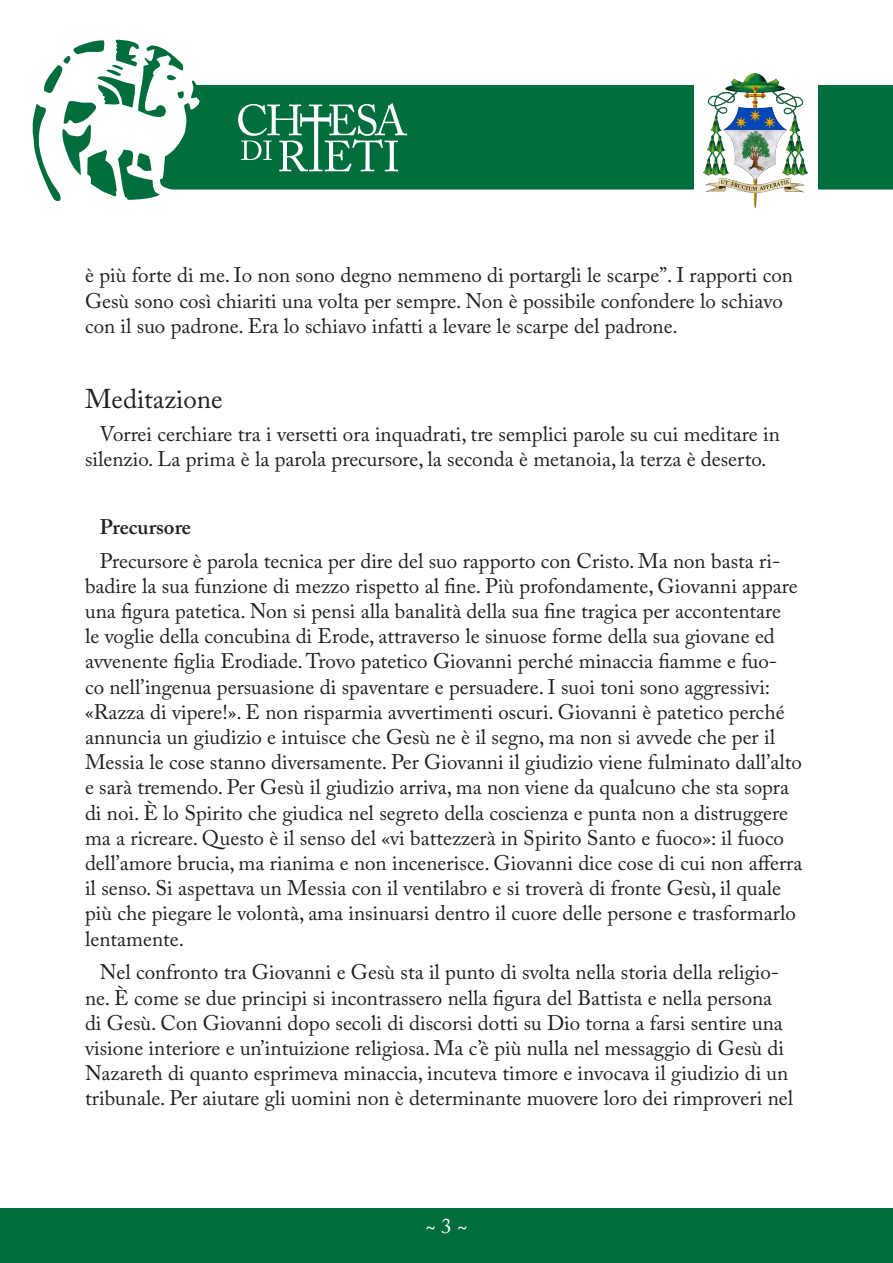
<style>
.page{position:relative;width:893px;height:1263px;background:#fff}
.page>*{position:absolute;margin:0;border:0;box-sizing:border-box;transform-origin:0 0}
.t1{font:27px "Adobe Caslon Pro";color:#231f20}
.t2{font:21px/25.2px "Adobe Caslon Pro";color:#231f20}
.t3{font:600 21px "Adobe Caslon Pro";color:#231f20}
.t4{font:21px "Adobe Caslon Pro";color:#fff}
</style>
<div class="page">
<svg style="left:32px;top:40px;width:165px;height:162px"></svg>
<div style="left:171px;top:85px;width:722px;height:105px;background:#006d3c"></div>
<div style="left:694px;top:62px;width:123px;height:160px;background:#fff"></div>
<img style="left:704px;top:74px;width:104px;height:133px">
<svg style="left:238px;top:103px;width:169px;height:68px"></svg>
<div style="left:0;top:1208px;width:893px;height:55px;background:#006d3c"></div>
<p class="t2" style="left:85px;top:263px;width:709px">è più forte di me. Io non sono degno nemmeno di portargli le scarpe”. I rapporti con<br>Gesù sono così chiariti una volta per sempre. Non è possibile confondere lo schiavo con il suo padrone. Era lo schiavo infatti a levare le scarpe del padrone.</p>
<p class="t1" style="left:85px;top:382px;width:139px">Meditazione</p>
<p class="t2" style="left:85px;top:421px;width:696px;text-indent:15px">Vorrei cerchiare tra i versetti ora inquadrati, tre semplici parole su cui meditare in silenzio. La prima è la parola precursore, la seconda è metanoia, la terza è deserto.</p>
<p class="t3" style="left:100px;top:514px;width:93px">Precursore</p>
<p class="t2" style="left:85px;top:548px;width:719px;text-indent:15px">Precursore è parola tecnica per dire del suo rapporto con Cristo. Ma non basta ri&shy;badire la sua funzione di mezzo rispetto al fine. Più profondamente, Giovanni appare una figura patetica. Non si pensi alla banalità della sua fine tragica per accontentare<br>le voglie della concubina di Erode, attraverso le sinuose forme della sua giovane ed avvenente figlia Erodiade. Trovo patetico Giovanni perché minaccia fiamme e fuo-<br>co nell’ingenua persuasione di spaventare e persuadere. I suoi toni sono aggressivi: «Razza di vipere!». E non risparmia avvertimenti oscuri. Giovanni è patetico perché annuncia un giudizio e intuisce che Gesù ne è il segno, ma non si avvede che per il Messia le cose stanno diversamente. Per Giovanni il giudizio viene fulminato dall’alto e sarà tremendo. Per Gesù il giudizio arriva, ma non viene da qualcuno che sta sopra di noi. È lo Spirito che giudica nel segreto della coscienza e punta non a distruggere ma a ricreare. Questo è il senso del «vi battezzerà in Spirito Santo e fuoco»: il fuoco dell’amore brucia, ma rianima e non incenerisce. Giovanni dice cose di cui non afferra il senso. Si aspettava un Messia con il ventilabro e si troverà di fronte Gesù, il quale più che piegare le volontà, ama insinuarsi dentro il cuore delle persone e trasformarlo lentamente.</p>
<p class="t2" style="left:85px;top:959px;width:710px;text-indent:15px">Nel confronto tra Giovanni e Gesù sta il punto di svolta nella storia della religio&shy;ne. È come se due principi si incontrassero nella figura del Battista e nella persona di Gesù. Con Giovanni dopo secoli di discorsi dotti su Dio torna a farsi sentire una visione interiore e un’intuizione religiosa. Ma c’è più nulla nel messaggio di Gesù di Nazareth di quanto esprimeva minaccia, incuteva timore e invocava il giudizio di un tribunale. Per aiutare gli uomini non è determinante muovere loro dei rimproveri nel</p>
<p class="t4" style="left:425px;top:1213px;width:44px">~ 3 ~</p>
</div>
